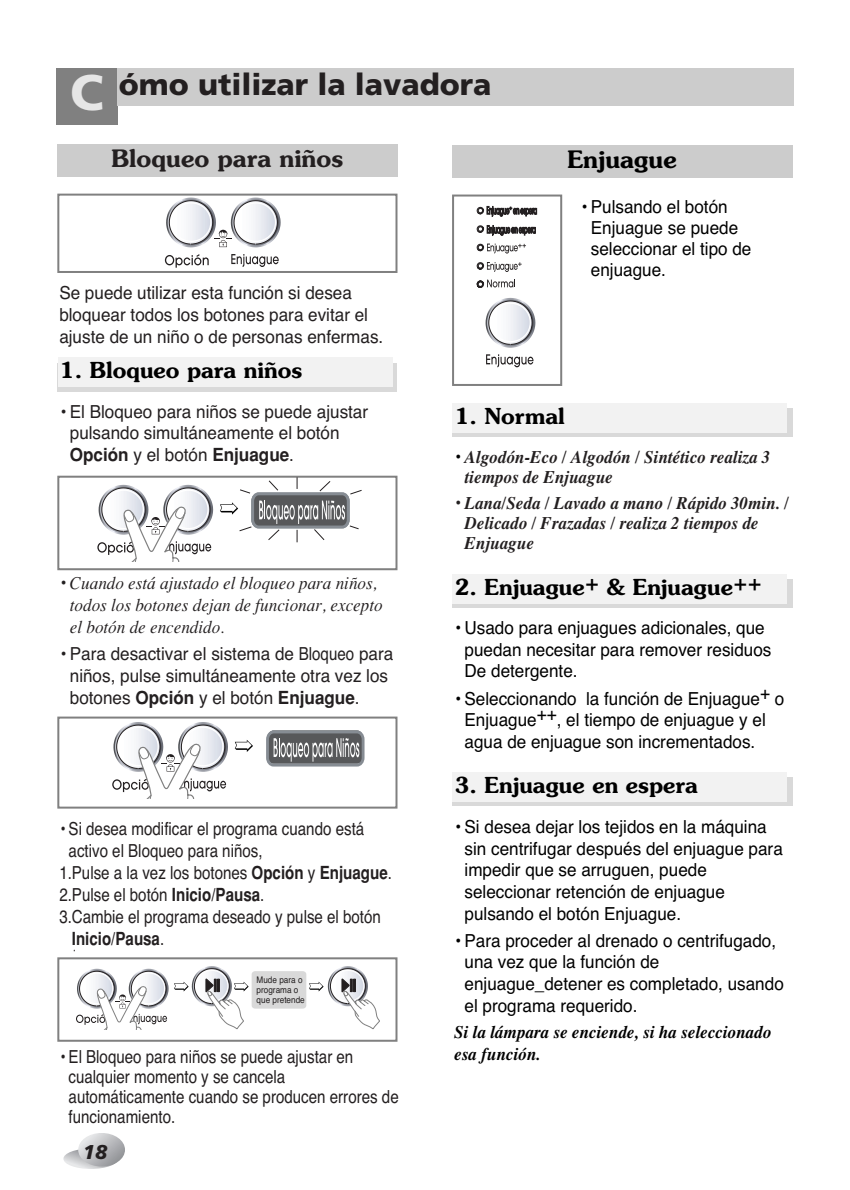
<style>
.page{position:relative;width:850px;height:1190px;background:#fff}
.page>*{position:absolute;margin:0;border:0;box-sizing:border-box;transform-origin:0 0}
.t1{font:900 30px "Frutiger";color:#231f20}
.t2{font:600 24px "Souvenir";color:#231f20}
.t3{font:600 24px "Souvenir";color:#000}
.t4{font:600 22px "Souvenir";color:#000}
.t5{font:italic 900 20px "Frutiger";color:#231f20}
.t6{font:18px/21.6px "Helvetica";color:#000;scale:.95 1}
.t7{font:18px/21.6px "Helvetica";color:#231f20;scale:.95 1}
.t8{font:18px/20px "Helvetica";color:#231f20;scale:.84 1}
.t9{font:italic 700 18px/20px "Times";color:#231f20;scale:.95 1}
.t10{font:italic 18px/22px "Times";color:#231f20;scale:.95 1}
.t11{font:italic 700 18px/21.6px "Times";color:#000;scale:.95 1}
.t12{font:700 18px "Helvetica";color:#231f20;scale:.84 1}
.t13{font:9.2px/10px "Helvetica";color:#231f20;scale:.9 1}
.s1{font-size:50px;color:#e6e6e6}
.s2{font-weight:700}
.s3{font-family:"Helvetica";font-style:normal}
.s4{font-weight:400}
.s5{font-family:"Helvetica";font-weight:400;font-style:normal;color:#000}
.s6{font-family:"Helvetica";font-weight:400;font-style:normal}
</style>
<div class="page">
<svg style="left:63px;top:1149px;width:55px;height:20px"></svg>
<svg style="left:78px;top:1134px;width:47px;height:33px"></svg>
<div style="left:57px;top:68px;width:736px;height:37px;background:#ccc"></div>
<div style="left:57px;top:68px;width:60px;height:57px;background:#808080"></div>
<div style="left:57px;top:144px;width:341px;height:33px;background:#ccc"></div>
<svg style="left:57px;top:193px;width:341px;height:849px"></svg>
<div style="left:57px;top:363px;width:340px;height:28px;background:#d9d9d9"></div>
<div style="left:58px;top:358px;width:334px;height:29px;background:#f2f2f2"></div>
<div style="left:452px;top:408px;width:340px;height:29px;background:linear-gradient(to right,#e6e6e6,#e5e5e5)"></div>
<div style="left:453px;top:403px;width:334px;height:29px;background:#f2f2f2"></div>
<div style="left:452px;top:145px;width:340px;height:33px;background:#ccc"></div>
<div style="left:452px;top:195px;width:110px;height:191px;border:2px solid #808080"></div>
<div style="left:452px;top:579px;width:340px;height:29px;background:linear-gradient(to right,#e6e6e6,#e5e5e5)"></div>
<div style="left:453px;top:574px;width:334px;height:29px;background:#f2f2f2"></div>
<div style="left:452px;top:778px;width:340px;height:28px;background:#d9d9d9"></div>
<div style="left:453px;top:773px;width:334px;height:29px;background:#f2f2f2"></div>
<svg style="left:156px;top:193px;width:135px;height:88px"></svg>
<svg style="left:476px;top:205px;width:62px;height:163px"></svg>
<svg style="left:68px;top:469px;width:330px;height:95px"></svg>
<svg style="left:68px;top:708px;width:330px;height:94px"></svg>
<svg style="left:62px;top:948px;width:336px;height:88px"></svg>
<h1 class="t1" style="left:70px;top:72px;width:423px"><span class="s1">C</span> ómo utilizar la lavadora</h1>
<h2 class="t2" style="left:112px;top:149px;width:233px">Bloqueo para niños</h2>
<p class="t7" style="left:59px;top:284px;width:343px">Se puede utilizar esta función si desea bloquear todos los botones para evitar el ajuste de un niño o de personas enfermas.</p>
<p class="t4" style="left:60px;top:362px;width:244px">1. Bloqueo para niños</p>
<h2 class="t3" style="left:567px;top:150px;width:111px">Enjuague</h2>
<p class="t6" style="left:591px;top:198px;width:170px;line-height:21px;text-indent:-10px">• Pulsando el botón<br>Enjuague se puede seleccionar el tipo de enjuague.</p>
<p class="t7" style="left:70px;top:402px;width:316px;text-indent:-10px">• El Bloqueo para niños se puede ajustar pulsando simultáneamente el botón<br><span class="s2">Opción</span> y el botón <span class="s2">Enjuague</span>.</p>
<p class="t10" style="left:70px;top:573px;width:331px;text-indent:-10px"><span class="s3">•</span> Cuando está ajustado el bloqueo para niños, todos los botones dejan de funcionar, excepto el botón de encendido.</p>
<p class="t7" style="left:70px;top:645px;width:342px;text-indent:-10px">• Para desactivar el sistema de Bloqueo para niños, pulse simultáneamente otra vez los botones <span class="s2">Opción</span> y el botón <span class="s2">Enjuague</span>.</p>
<p class="t8" style="left:59px;top:820px;width:365px">• Si desea modificar el programa cuando está</p>
<p class="t8" style="left:69px;top:842px;width:233px">activo el Bloqueo para niños,</p>
<p class="t8" style="left:59px;top:864px;width:397px">1.Pulse a la vez los botones <span class="s2">Opción</span> y <span class="s2">Enjuague</span>.</p>
<p class="t8" style="left:59px;top:886px;width:246px">2.Pulse el botón <span class="s2">Inicio/Pausa</span>.</p>
<p class="t8" style="left:59px;top:908px;width:384px">3.Cambie el programa deseado y pulse el botón</p>
<p class="t12" style="left:72px;top:932px;width:112px">Inicio/Pausa<span class="s4">.</span></p>
<p class="t13" style="left:257px;top:976px;width:55px">Mude para o programa o que pretende</p>
<p class="t8" style="left:69px;top:1049px;width:395px;text-indent:-9px">• El Bloqueo para niños se puede ajustar en cualquier momento y se cancela automáticamente cuando se producen errores de funcionamiento.</p>
<p class="t5" style="left:83px;top:1144px;width:26px">18</p>
<p class="t4" style="left:455px;top:407px;width:112px">1. Normal</p>
<p class="t9" style="left:465px;top:449px;width:323px;text-indent:-10px"><span class="s5">•</span> Algodón-Eco / Algodón / Sintético realiza 3 tiempos de Enjuague</p>
<p class="t9" style="left:465px;top:494px;width:343px;text-indent:-10px"><span class="s6">•</span> Lana/Seda / Lavado a mano / Rápido 30min. /<br>Delicado / Frazadas / realiza 2 tiempos de<br>Enjuague</p>
<p class="t4" style="left:455px;top:578px;width:309px">2. Enjuague+ &amp; Enjuague++</p>
<p class="t6" style="left:465px;top:619px;width:325px;text-indent:-10px">• Usado para enjuagues adicionales, que puedan necesitar para remover residuos<br>De detergente.</p>
<p class="t6" style="left:465px;top:689px;width:338px;text-indent:-10px">• Seleccionando la función de Enjuague+ o<br>Enjuague++, el tiempo de enjuague y el agua de enjuague son incrementados.</p>
<p class="t4" style="left:455px;top:777px;width:245px">3. Enjuague en espera</p>
<p class="t6" style="left:465px;top:818px;width:337px;text-indent:-10px">• Si desea dejar los tejidos en la máquina sin centrifugar después del enjuague para impedir que se arruguen, puede seleccionar retención de enjuague pulsando el botón Enjuague.</p>
<p class="t6" style="left:465px;top:931px;width:338px;text-indent:-10px">• Para proceder al drenado o centrifugado, una vez que la función de enjuague_detener es completado, usando el programa requerido.</p>
<p class="t11" style="left:454px;top:1023px;width:335px">Si la lámpara se enciende, si ha seleccionado esa función.</p>
</div>
